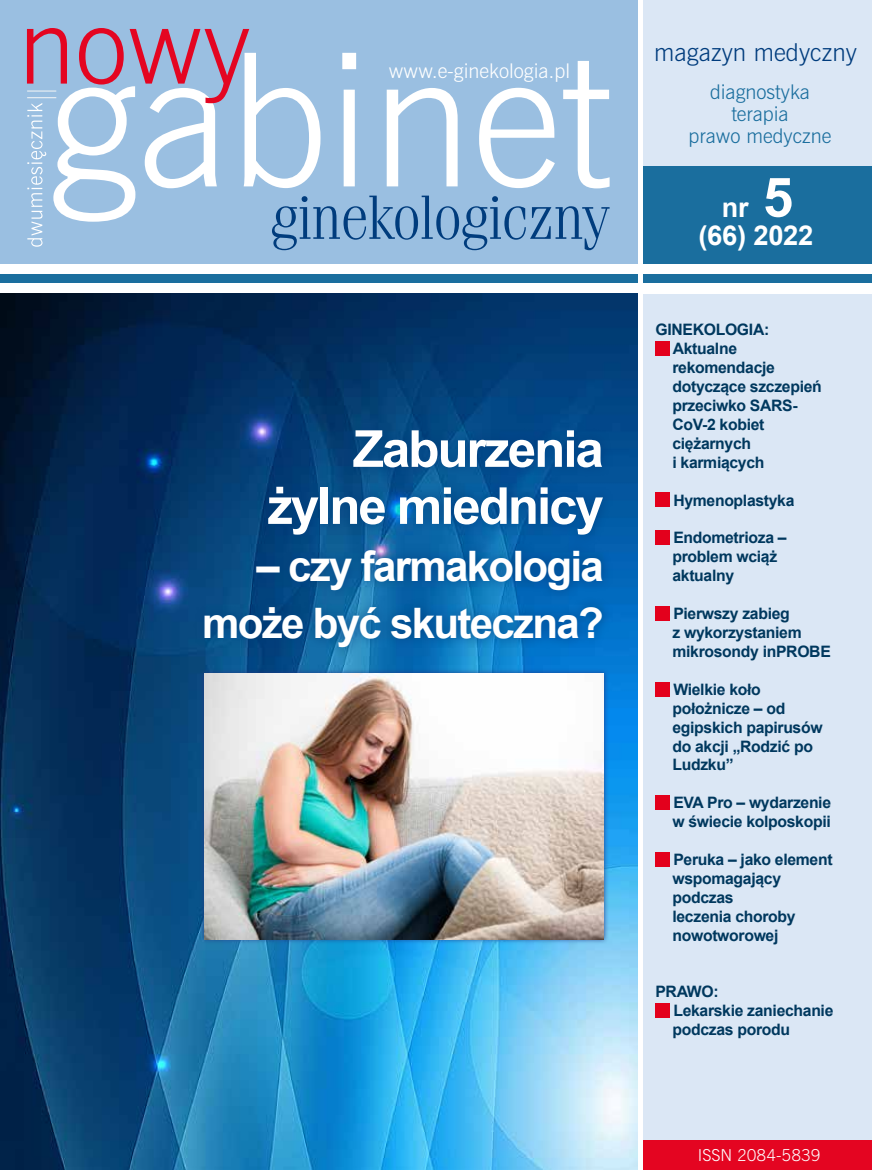
<style>
.page{position:relative;width:872px;height:1170px;background:#fff}
.page>*{position:absolute;margin:0;border:0;box-sizing:border-box;transform-origin:0 0}
.t1{font:700 51px/57px "Arial";letter-spacing:-.04em;color:#fff;text-align:right}
.t2{font:700 42px/57px "Arial";letter-spacing:-.04em;color:#fff;text-align:right}
.t3{font:700 27.45px "Arial";letter-spacing:-.01em;color:#fff}
.t4{font:700 27px "Arial";color:#fff}
.t5{font:22.5px "News Goth Lt PL";color:#003c7d}
.t6{font:18.45px/22.2px "News Goth Lt PL";color:#1a6e9e;text-align:center}
.t7{font:18.45px "News Goth Lt PL";color:#fff}
.t8{font:700 15.75px/18.9px "Arial";letter-spacing:-.02em;color:#00385e}
.t9{font:15px "News Goth Lt PL";color:#fff}
.s1{font-size:54.45px}
</style>
<div class="page">
<img style="left:0;top:293px;width:637px;height:876px">
<div style="left:644px;top:293px;width:228px;height:858px;background:#dbe7f5"></div>
<div style="left:644px;top:0;width:228px;height:166px;background:#dbe7f5"></div>
<div style="left:644px;top:1139px;width:228px;height:30px;background:#e40521"></div>
<div style="left:199px;top:668px;width:410px;height:276px;background:#283583;opacity:.75"></div>
<img style="left:204px;top:673px;width:400px;height:266px">
<div style="left:0;top:0;width:637px;height:263px;background:#9abfe1"></div>
<svg style="left:249px;top:53px;width:360px;height:136px"></svg>
<svg style="left:272px;top:195px;width:337px;height:55px"></svg>
<svg style="left:27px;top:28px;width:222px;height:219px"></svg>
<div style="left:644px;top:166px;width:228px;height:98px;background:#1a6e9e"></div>
<div style="left:0;top:274px;width:637px;height:8px;background:#1a6e9e"></div>
<div style="left:644px;top:274px;width:228px;height:8px;background:#1a6e9e"></div>
<div style="left:193px;top:418px;width:419px;height:240px;background:#003c7d;opacity:.75"></div>
<div style="left:655px;top:341px;width:14px;height:15px;background:#e3001c"></div>
<div style="left:655px;top:492px;width:14px;height:15px;background:#e3001c"></div>
<div style="left:655px;top:530px;width:14px;height:15px;background:#e3001c"></div>
<div style="left:655px;top:606px;width:14px;height:14px;background:#e3001c"></div>
<div style="left:655px;top:681px;width:14px;height:15px;background:#e3001c"></div>
<div style="left:655px;top:795px;width:14px;height:14px;background:#e3001c"></div>
<div style="left:655px;top:851px;width:14px;height:15px;background:#e3001c"></div>
<div style="left:655px;top:1003px;width:14px;height:14px;background:#e3001c"></div>
<p class="t7" style="left:389px;top:58px;width:183px">www.e-ginekologia.pl</p>
<h1 class="t1" style="left:267px;top:421px;width:338px">Zaburzenia żylne miednicy</h1>
<h2 class="t2" style="left:202px;top:538px;width:403px">– czy farmakologia może być skuteczna?</h2>
<h3 class="t5" style="left:654px;top:37px;width:204px">magazyn medyczny</h3>
<p class="t6" style="left:688px;top:80px;width:144px">diagnostyka terapia<br>prawo medyczne</p>
<h3 class="t4" style="left:722px;top:188px;width:73px">nr <span class="s1">5</span></h3>
<h3 class="t3" style="left:698px;top:216px;width:116px">(66) 2022</h3>
<p class="t8" style="left:672px;top:320px;width:151px;text-indent:-17px">GINEKOLOGIA:<br>Aktualne rekomendacje dotyczące szczepień przeciwko SARS-<br>CoV-2 kobiet ciężarnych<br>i karmiących</p>
<p class="t8" style="left:673px;top:491px;width:123px">Hymenoplastyka</p>
<p class="t8" style="left:672px;top:528px;width:116px">Endometrioza – problem wciąż aktualny</p>
<p class="t8" style="left:672px;top:604px;width:160px">Pierwszy zabieg<br>z wykorzystaniem mikrosondy inPROBE</p>
<p class="t8" style="left:672px;top:680px;width:152px">Wielkie koło położnicze – od egipskich papirusów do akcji „Rodzić po<br>Ludzku”</p>
<p class="t8" style="left:672px;top:793px;width:160px">EVA Pro – wydarzenie w świecie kolposkopii</p>
<p class="t8" style="left:672px;top:850px;width:162px">Peruka – jako element wspomagający podczas<br>leczenia choroby nowotworowej</p>
<p class="t8" style="left:672px;top:982px;width:162px;text-indent:-17px">PRAWO:<br>Lekarskie zaniechanie podczas porodu</p>
<p class="t9" style="left:698px;top:1144px;width:124px">ISSN 2084-5839</p>
</div>
